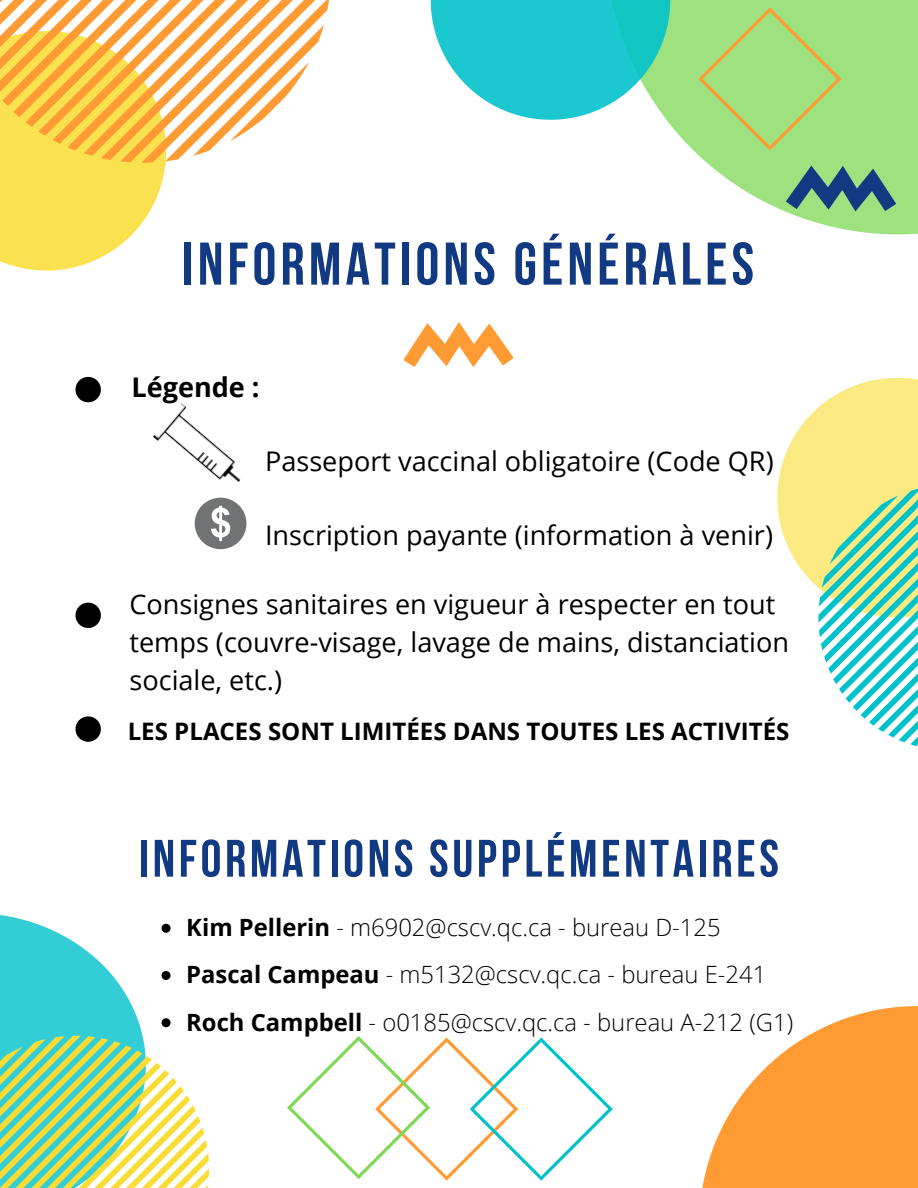
<style>
.page{position:relative;width:918px;height:1188px;background:#fff}
.page>*{position:absolute;margin:0;border:0;box-sizing:border-box;transform-origin:0 0}
.t1{font:700 60.15px "Bebas Neue";letter-spacing:.07em;color:#113a82}
.t2{font:700 52.65px "Bebas Neue";letter-spacing:.07em;color:#113a82}
.t3{font:27.15px/37.8px "Open Sans";color:#000}
.t4{font:700 27.15px "Open Sans";color:#000}
.t5{font:700 24.15px "Open Sans";color:#000}
.t6{font:300 23.85px "Open Sans";color:#000}
.s1{font-weight:700}
</style>
<div class="page">
<svg style="left:666px;top:0;width:252px;height:234px;fill:#9de27f"></svg>
<svg style="left:431px;top:0;width:239px;height:120px"></svg>
<svg style="left:698px;top:7px;width:143px;height:144px;background:#a2dd7a"></svg>
<svg style="left:702px;top:1006px;width:216px;height:182px"></svg>
<svg style="left:0;top:163px;width:166px;height:108px"></svg>
<svg style="left:0;top:0;width:329px;height:163px"></svg>
<svg style="left:777px;top:378px;width:141px;height:368px"></svg>
<svg style="left:785px;top:162px;width:114px;height:54px;background:#69a380"></svg>
<svg style="left:403px;top:322px;width:111px;height:45px"></svg>
<svg style="left:75px;top:603px;width:26px;height:25px"></svg>
<svg style="left:75px;top:716px;width:26px;height:26px"></svg>
<svg style="left:75px;top:377px;width:26px;height:25px"></svg>
<img style="left:153px;top:403px;width:88px;height:95px">
<div style="left:195px;top:498px;width:51px;height:51px;background:#717273;border-radius:50%"></div>
<svg style="left:211px;top:506px;width:19px;height:35px"></svg>
<svg style="left:0;top:915px;width:209px;height:273px"></svg>
<svg style="left:287px;top:1036px;width:326px;height:145px"></svg>
<p class="t1" style="left:182px;top:240px;width:573px">INFORMATIONS GÉNÉRALES</p>
<p class="t4" style="left:131px;top:368px;width:130px">Légende :</p>
<p class="t3" style="left:265px;top:442px;width:510px">Passeport vaccinal obligatoire (Code QR)</p>
<p class="t3" style="left:265px;top:516px;width:509px">Inscription payante (information à venir)</p>
<p class="t3" style="left:130px;top:585px;width:661px">Consignes sanitaires en vigueur à respecter en tout temps (couvre-visage, lavage de mains, distanciation sociale, etc.)</p>
<p class="t5" style="left:128px;top:714px;width:663px">LES PLACES SONT LIMITÉES DANS TOUTES LES ACTIVITÉS</p>
<p class="t2" style="left:139px;top:837px;width:641px">INFORMATIONS SUPPLÉMENTAIRES</p>
<p class="t6" style="left:186px;top:911px;width:536px"><span class="s1">Kim Pellerin</span> - m6902@cscv.qc.ca - bureau D-125</p>
<p class="t6" style="left:186px;top:958px;width:581px"><span class="s1">Pascal Campeau</span> - m5132@cscv.qc.ca - bureau E-241</p>
<p class="t6" style="left:186px;top:1005px;width:608px"><span class="s1">Roch Campbell</span> - o0185@cscv.qc.ca - bureau A-212 (G1)</p>
</div>
